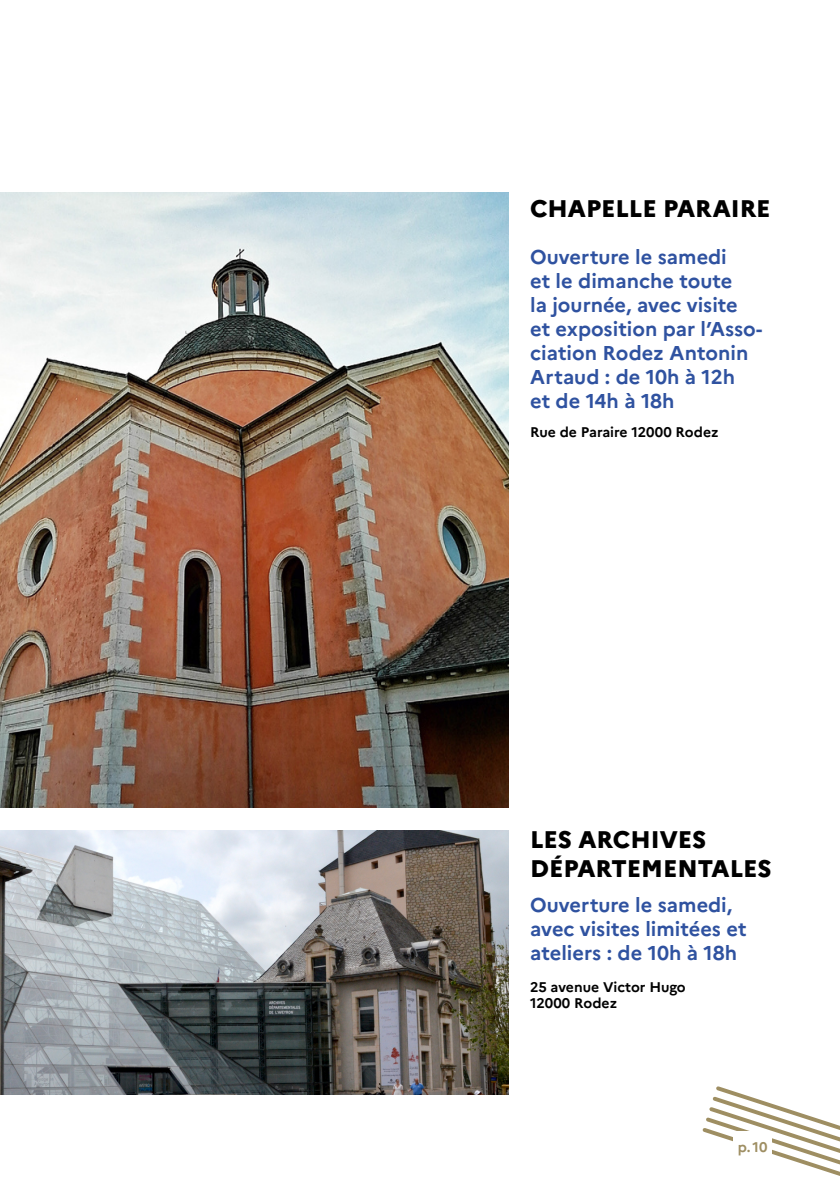
<style>
.page{position:relative;width:840px;height:1191px;background:#fff}
.page>*{position:absolute;margin:0;border:0;box-sizing:border-box;transform-origin:0 0}
.t1{font:800 24px/28.8px "Marianne";color:#000}
.t2{font:700 20px/24px "Marianne";color:#2f52a0}
.t3{font:700 14px/16.8px "Marianne";color:#000}
.t4{font:700 14px "Marianne";color:#9e8e62}
</style>
<div class="page">
<svg style="left:702px;top:1086px;width:137px;height:90px"></svg>
<div style="left:733px;top:1131px;width:38px;height:30px;background:#fff"></div>
<img style="left:0;top:192px;width:508px;height:615px">
<img style="left:0;top:830px;width:508px;height:264px">
<p class="t1" style="left:530px;top:192px;width:242px">CHAPELLE PARAIRE</p>
<p class="t2" style="left:530px;top:243px;width:234px">Ouverture le samedi<br>et le dimanche toute<br>la journée, avec visite et exposition par l’Asso&shy;ciation Rodez Antonin<br>Artaud : de 10h à 12h<br>et de 14h à 18h</p>
<p class="t3" style="left:530px;top:423px;width:190px">Rue de Paraire 12000 Rodez</p>
<p class="t1" style="left:530px;top:823px;width:243px">LES ARCHIVES<br>DÉPARTEMENTALES</p>
<p class="t2" style="left:530px;top:891px;width:218px">Ouverture le samedi, avec visites limitées et ateliers : de 10h à 18h</p>
<p class="t3" style="left:530px;top:977px;width:157px">25 avenue Victor Hugo<br>12000 Rodez</p>
<p class="t4" style="left:737px;top:1135px;width:31px">p. 10</p>
</div>
